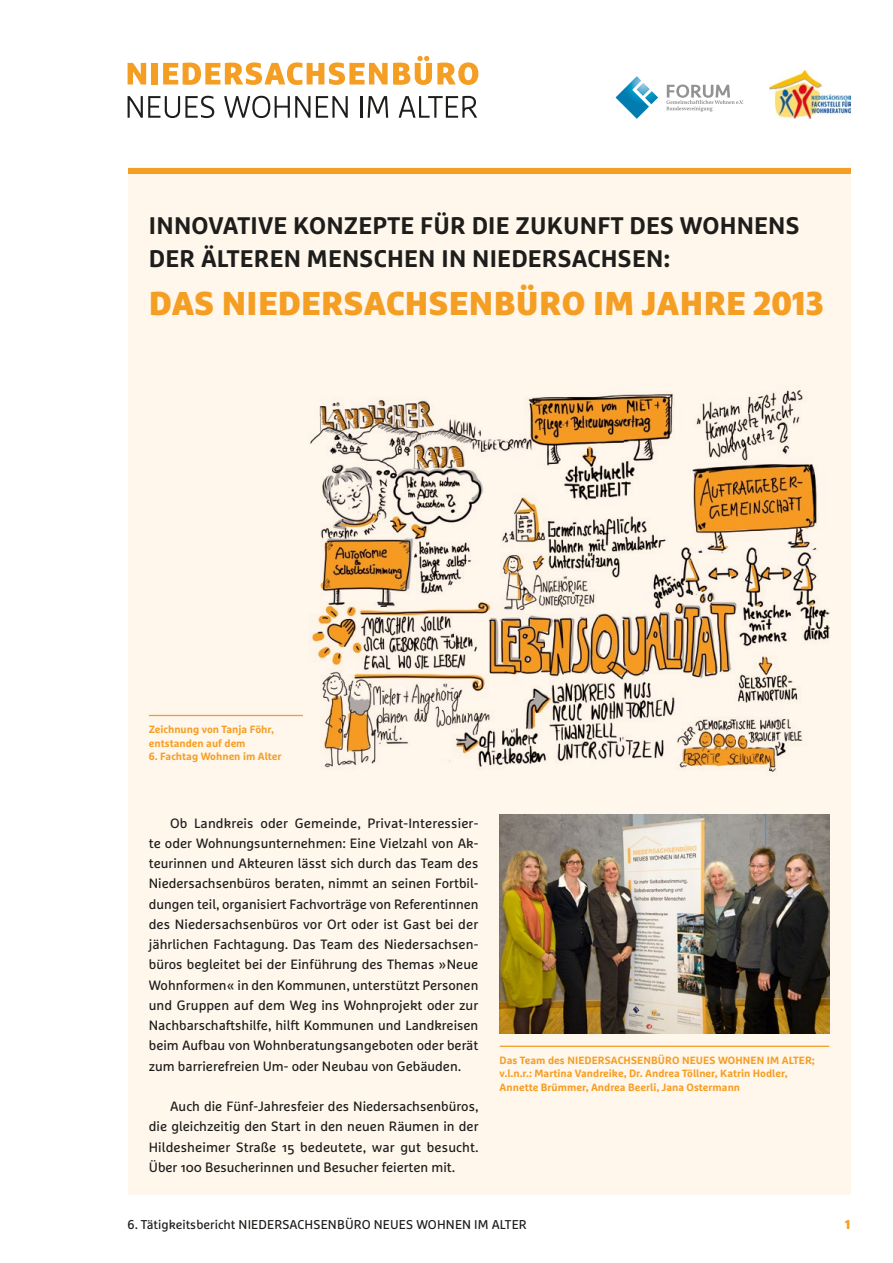
<style>
.page{position:relative;width:893px;height:1263px;background:#fff}
.page>*{position:absolute;margin:0;border:0;box-sizing:border-box;transform-origin:0 0}
.t1{font:900 33px "Marselis Pro";letter-spacing:.01em;color:#f59e24}
.t2{font:700 24px/33.8px "Marselis Pro";letter-spacing:.01em;color:#1d1d1b}
.t3{font:13.5px/20.2px "Marselis Pro";color:#1d1d1b;text-align:justify}
.t4{font:12.75px "Marselis Pro";letter-spacing:.01em;color:#1d1d1b}
.t5{font:900 12.75px "Marselis Pro";color:#f59e24}
.t6{font:700 10.5px/13.5px "Marselis Pro";color:#f59e24}
</style>
<div class="page">
<svg style="left:128px;top:63px;width:18px;height:22px"></svg>
<div style="left:152px;top:63px;width:6px;height:22px;background:#f59e24"></div>
<svg style="left:163px;top:56px;width:315px;height:29px"></svg>
<svg style="left:128px;top:96px;width:86px;height:22px"></svg>
<svg style="left:224px;top:96px;width:86px;height:22px"></svg>
<svg style="left:316px;top:96px;width:32px;height:22px"></svg>
<hr style="left:361px;top:96px;width:2px;height:22px;background:#1d1d1b">
<svg style="left:368px;top:96px;width:20px;height:22px"></svg>
<svg style="left:399px;top:96px;width:78px;height:22px"></svg>
<div style="left:128px;top:168px;width:722px;height:1027px;background:#fff6ec"></div>
<div style="left:128px;top:168px;width:722px;height:6px;background:#f59e24"></div>
<img style="left:310px;top:390px;width:519px;height:382px">
<hr style="left:500px;top:1046px;width:329px;height:1px;background:#f59e24">
<img style="left:500px;top:814px;width:329px;height:220px">
<hr style="left:149px;top:715px;width:154px;height:1px;background:#f59e24">
<svg style="left:615px;top:76px;width:43px;height:43px"></svg>
<svg style="left:666px;top:84px;width:77px;height:28px"></svg>
<img style="left:769px;top:71px;width:81px;height:47px">
<h2 class="t2" style="left:149px;top:208px;width:652px">INNOVATIVE KONZEPTE FÜR DIE ZUKUNFT DES WOHNENS<br>DER ÄLTEREN MENSCHEN IN NIEDERSACHSEN:</h2>
<h1 class="t1" style="left:149px;top:282px;width:676px">DAS NIEDERSACHSENBÜRO IM JAHRE 2013</h1>
<p class="t6" style="left:149px;top:722px;width:127px">Zeichnung von Tanja Föhr, entstanden auf dem</p>
<p class="t6" style="left:149px;top:749px;width:134px">6. Fachtag Wohnen im Alter</p>
<p class="t3" style="left:149px;top:812px;width:331px;text-indent:21px">Ob Landkreis oder Gemeinde, Privat-Interessier&shy;te oder Wohnungsunternehmen: Eine Vielzahl von Ak&shy;teurinnen und Akteuren lässt sich durch das Team des Niedersachsenbüros beraten, nimmt an seinen Fortbil&shy;dungen teil, organisiert Fachvorträge von Referentinnen des Niedersachsenbüros vor Ort oder ist Gast bei der jährlichen Fachtagung. Das Team des Niedersachsen&shy;büros begleitet bei der Einführung des Themas »Neue Wohnformen« in den Kommunen, unterstützt Personen und Gruppen auf dem Weg ins Wohnprojekt oder zur Nachbarschaftshilfe, hilft Kommunen und Landkreisen beim Aufbau von Wohnberatungsangeboten oder berät zum barrierefreien Um- oder Neubau von Gebäuden.</p>
<p class="t3" style="left:149px;top:1096px;width:331px;text-indent:21px">Auch die Fünf-Jahresfeier des Niedersachsenbüros, die gleichzeitig den Start in den neuen Räumen in der Hildesheimer Straße 15 bedeutete, war gut besucht.<br>Über 100 Besucherinnen und Besucher feierten mit.</p>
<p class="t6" style="left:500px;top:1053px;width:317px">Das Team des NIEDERSACHSENBÜRO NEUES WOHNEN IM ALTER; v.l.n.r.: Martina Vandreike, Dr. Andrea Töllner, Katrin Hodler,<br>Annette Brümmer, Andrea Beerli, Jana Ostermann</p>
<p class="t4" style="left:128px;top:1217px;width:401px">6. Tätigkeitsbericht NIEDERSACHSENBÜRO NEUES WOHNEN IM ALTER</p>
<p class="t5" style="left:845px;top:1216px;width:7px">1</p>
</div>
